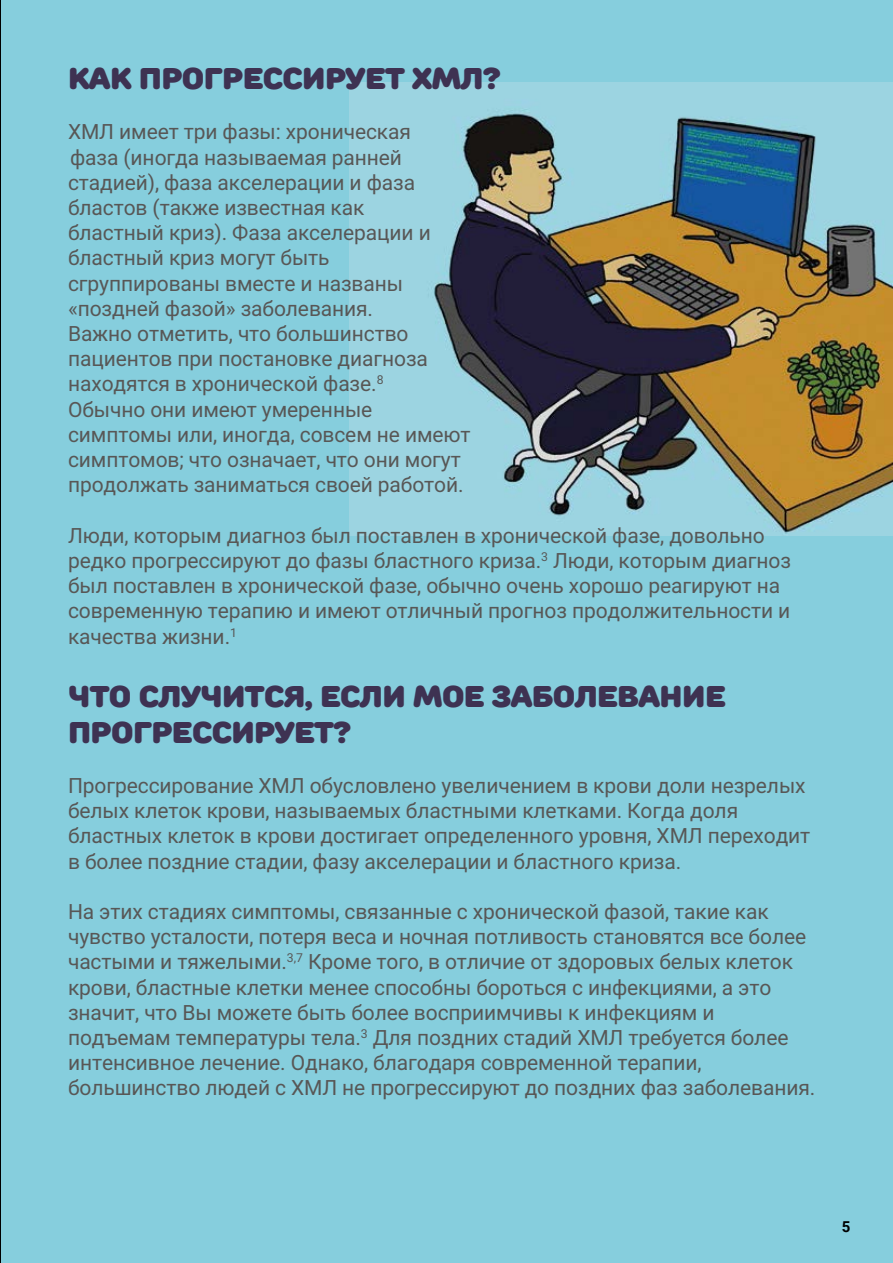
<style>
.page{position:relative;width:893px;height:1263px;background:#86cedd}
.page>*{position:absolute;margin:0;border:0;box-sizing:border-box;transform-origin:0 0}
.t1{font:900 30px/36px "Rounds";letter-spacing:-.02em;color:#3e3252}
.t2{font:21px/25.2px "Roboto";letter-spacing:-.005em;color:#585756}
.t3{font:700 15px "Roboto";color:#000}
</style>
<div class="page">
<img style="left:349px;top:82px;width:544px;height:453px">
<hr style="left:0;top:0;width:1px;height:1263px;background:#000">
<h1 class="t1" style="left:68px;top:59px;width:434px">КАК ПРОГРЕССИРУЕТ ХМЛ?</h1>
<p class="t2" style="left:68px;top:119px;width:404px">ХМЛ имеет три фазы: хроническая<br>фаза (иногда называемая ранней стадией), фаза акселерации и фаза бластов (также известная как<br>бластный криз). Фаза акселерации и бластный криз могут быть сгруппированы вместе и названы «поздней фазой» заболевания.<br>Важно отметить, что большинство пациентов при постановке диагноза находятся в хронической фазе.<sup>8<br></sup>Обычно они имеют умеренные симптомы или, иногда, совсем не имеют симптомов; что означает, что они могут продолжать заниматься своей работой.</p>
<p class="t2" style="left:68px;top:522px;width:725px">Люди, которым диагноз был поставлен в хронической фазе, довольно редко прогрессируют до фазы бластного криза.<sup>3</sup> Люди, которым диагноз был поставлен в хронической фазе, обычно очень хорошо реагируют на современную терапию и имеют отличный прогноз продолжительности и качества жизни.<sup>1</sup></p>
<h1 class="t1" style="left:68px;top:676px;width:659px">ЧТО СЛУЧИТСЯ, ЕСЛИ МОЕ ЗАБОЛЕВАНИЕ<br>ПРОГРЕССИРУЕТ?</h1>
<p class="t2" style="left:68px;top:772px;width:744px">Прогрессирование ХМЛ обусловлено увеличением в крови доли незрелых белых клеток крови, называемых бластными клетками. Когда доля бластных клеток в крови достигает определенного уровня, ХМЛ переходит в более поздние стадии, фазу акселерации и бластного криза.</p>
<p class="t2" style="left:68px;top:898px;width:749px">На этих стадиях симптомы, связанные с хронической фазой, такие как чувство усталости, потеря веса и ночная потливость становятся все более частыми и тяжелыми.<sup>3,7</sup> Кроме того, в отличие от здоровых белых клеток крови, бластные клетки менее способны бороться с инфекциями, а это значит, что Вы можете быть более восприимчивы к инфекциям и подъемам температуры тела.<sup>3</sup> Для поздних стадий ХМЛ требуется более интенсивное лечение. Однако, благодаря современной терапии, большинство людей с ХМЛ не прогрессируют до поздних фаз заболевания.</p>
<p class="t3" style="left:842px;top:1216px;width:10px">5</p>
</div>
